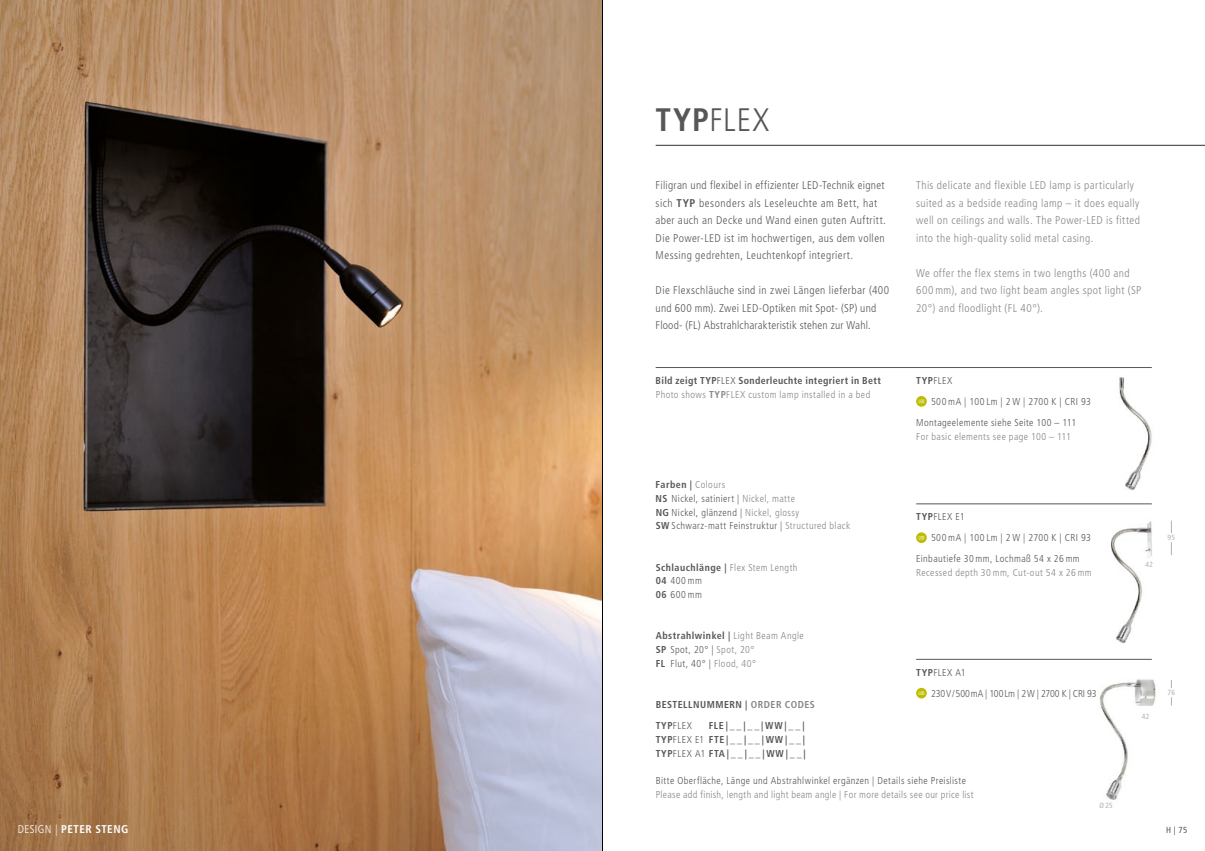
<style>
.page{position:relative;width:1205px;height:851px;background:#fff}
.page>*{position:absolute;margin:0;border:0;box-sizing:border-box;transform-origin:0 0}
.t1{font:300 condensed 32.5px "Frutiger LT Std";color:#575756}
.t2{font:300 condensed 11.25px/17.5px "Frutiger LT Std";letter-spacing:.035em;color:#575756}
.t3{font:300 condensed 11.25px/17.5px "Frutiger LT Std";letter-spacing:.035em;color:#878787}
.t4{font:700 condensed 11.25px "Frutiger LT Std";letter-spacing:.04em;color:#fff}
.t5{font:300 condensed 10px/13.8px "Frutiger LT Std";letter-spacing:.04em;color:#575756}
.t6{font:300 condensed 10px/13.8px "Frutiger LT Std";letter-spacing:.035em;color:#878787}
.t7{font:700 condensed 10px/13.8px "Frutiger LT Std";letter-spacing:.045em;color:#575756}
.t8{font:700 condensed 10px/13.8px "Frutiger LT Std";letter-spacing:.065em;color:#575756}
.t9{font:300 condensed 10px/20.9px "Frutiger LT Std";color:#575756}
.t10{font:condensed 8.75px "Frutiger LT Std";color:#575756}
.t11{font:condensed 7.5px "Frutiger LT Std";letter-spacing:.05em;color:#b3b2b2}
.s1{font-weight:700}
.s2{font-weight:300}
.s3{font-weight:300;color:#878787}
.s4{color:#878787}
.s5{font-weight:700;color:#575756}
.s6{color:#575756}
</style>
<div class="page">
<hr style="left:656px;top:145px;width:549px;height:1px;background:#575756">
<img style="left:0;top:0;width:602px;height:850px">
<img style="left:1119px;top:377px;width:33px;height:113px">
<img style="left:1111px;top:521px;width:41px;height:122px">
<img style="left:1099px;top:679px;width:57px;height:121px">
<svg style="left:1171px;top:542px;width:1px;height:13px"></svg>
<svg style="left:1171px;top:520px;width:1px;height:13px"></svg>
<svg style="left:916px;top:396px;width:11px;height:10px"></svg>
<svg style="left:919px;top:399px;width:5px;height:4px"></svg>
<svg style="left:916px;top:532px;width:11px;height:11px"></svg>
<svg style="left:919px;top:536px;width:5px;height:3px"></svg>
<svg style="left:916px;top:687px;width:11px;height:11px"></svg>
<svg style="left:919px;top:691px;width:5px;height:3px"></svg>
<hr style="left:656px;top:367px;width:496px;height:1px;background:#575756">
<hr style="left:916px;top:503px;width:236px;height:1px;background:#575756">
<hr style="left:916px;top:659px;width:236px;height:1px;background:#575756">
<hr style="left:602px;top:0;width:1px;height:850px;background:#000">
<h1 class="t1" style="left:656px;top:101px;width:115px"><span class="s1">TYP</span>FLEX</h1>
<p class="t2" style="left:656px;top:177px;width:232px">Filigran und flexibel in effizienter LED-Technik eignet sich <span class="s1">TYP</span> besonders als Leseleuchte am Bett, hat aber auch an Decke und Wand einen guten Auftritt.<br>Die Power-LED ist im hochwertigen, aus dem vollen Messing gedrehten, Leuchtenkopf integriert.</p>
<p class="t2" style="left:656px;top:282px;width:235px">Die Flexschläuche sind in zwei Längen lieferbar (400 und 600 mm). Zwei LED-Optiken mit Spot- (SP) und<br>Flood- (FL) Abstrahlcharakteristik stehen zur Wahl.</p>
<p class="t3" style="left:916px;top:177px;width:225px">This delicate and flexible LED lamp is particularly suited as a bedside reading lamp – it does equally well on ceilings and walls. The Power-LED is fitted into the high-quality solid metal casing.</p>
<p class="t3" style="left:916px;top:264px;width:227px">We offer the flex stems in two lengths (400 and<br>600 mm), and two light beam angles spot light (SP<br>20°) and floodlight (FL 40°).</p>
<p class="t7" style="left:656px;top:373px;width:227px">Bild zeigt TYP<span class="s2">FLEX</span> Sonderleuchte integriert in Bett<br><span class="s3">Photo shows</span> <span class="s4">TYP</span><span class="s3">FLEX custom lamp installed in a bed</span></p>
<p class="t5" style="left:916px;top:374px;width:38px"><span class="s1">TYP</span>FLEX</p>
<p class="t5" style="left:931px;top:394px;width:161px">500 mA | 100 Lm | 2 W | 2700 K | CRI 93</p>
<p class="t5" style="left:916px;top:415px;width:161px">Montageelemente siehe Seite 100 – 111</p>
<p class="t6" style="left:916px;top:429px;width:156px">For basic elements see page 100 – 111</p>
<p class="t5" style="left:656px;top:477px;width:196px"><span class="s1">Farben |</span> <span class="s4">Colours<br></span><span class="s1">NS</span> Nickel, satiniert | <span class="s4">Nickel, matte<br></span><span class="s1">NG</span> Nickel, glänzend | <span class="s4">Nickel, glossy<br></span><span class="s1">SW</span> Schwarz-matt Feinstruktur | <span class="s4">Structured black</span></p>
<p class="t7" style="left:656px;top:560px;width:143px">Schlauchlänge | <span class="s3">Flex Stem Length<br></span>04 <span class="s2">400 mm<br></span>06 <span class="s2">600 mm</span></p>
<p class="t6" style="left:656px;top:629px;width:150px"><span class="s5">Abstrahlwinkel |</span> Light Beam Angle<br><span class="s5">SP</span> <span class="s6">Spot, 20° |</span> Spot, 20°<br><span class="s5">FL</span> <span class="s6">Flut, 40° |</span> Flood, 40°</p>
<p class="t7" style="left:656px;top:694px;width:161px;line-height:20.9px">BESTELLNUMMERN | <span class="s4">ORDER CODES<br></span>TYP<span class="s2">FLEX</span></p>
<p class="t5" style="left:916px;top:510px;width:50px"><span class="s1">TYP</span>FLEX E1</p>
<p class="t5" style="left:931px;top:531px;width:161px">500 mA | 100 Lm | 2 W | 2700 K | CRI 93</p>
<p class="t5" style="left:916px;top:552px;width:165px">Einbautiefe 30 mm, Lochmaß 54 x 26 mm</p>
<p class="t6" style="left:916px;top:565px;width:177px">Recessed depth 30 mm, Cut-out 54 x 26 mm</p>
<p class="t9" style="left:931px;top:662px;width:167px;text-indent:-15px"><span class="s1">TYP</span>FLEX A1<br>230V/500mA | 100Lm | 2W | 2700 K | CRI 93</p>
<p class="t8" style="left:656px;top:718px;width:152px;text-indent:53px">FLE|__|__|WW|__|<br>TYP<span class="s2">FLEX E1</span> FTE|__|__|WW|__|<br>TYP<span class="s2">FLEX A1</span> FTA|__|__|WW|__|</p>
<p class="t5" style="left:656px;top:773px;width:312px">Bitte Oberfläche, Länge und Abstrahlwinkel ergänzen | Details siehe Preisliste</p>
<p class="t6" style="left:656px;top:787px;width:319px">Please add finish, length and light beam angle | For more details see our price list</p>
<p class="t11" style="left:1099px;top:801px;width:15px">Ø25</p>
<p class="t11" style="left:1145px;top:560px;width:9px">42</p>
<p class="t11" style="left:1167px;top:532px;width:9px">95</p>
<p class="t11" style="left:1142px;top:712px;width:9px">42</p>
<p class="t11" style="left:1167px;top:688px;width:9px">76</p>
<p class="t4" style="left:18px;top:822px;width:112px"><span class="s2">DESIGN |</span> PETER STENG</p>
<p class="t10" style="left:1166px;top:825px;width:22px">H | 75</p>
</div>
